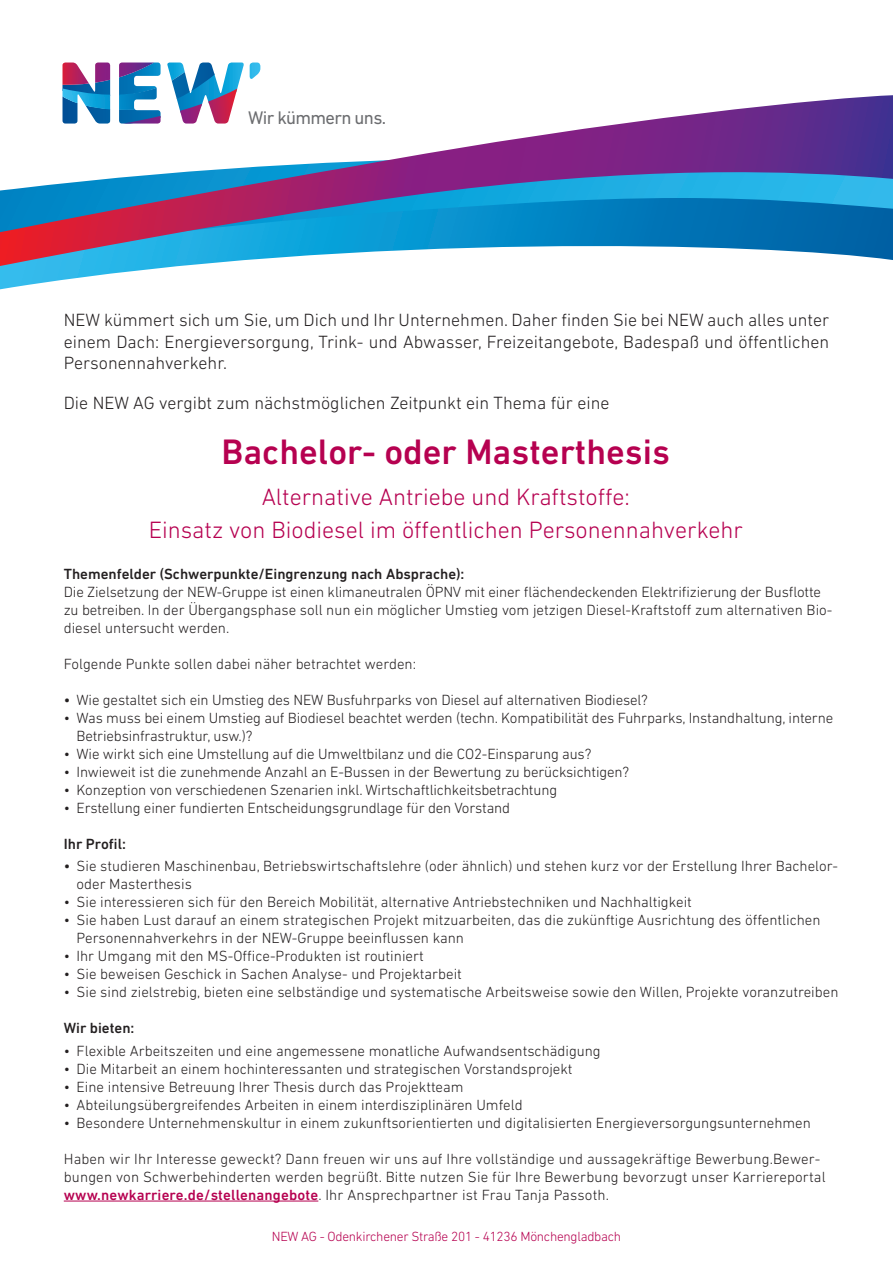
<style>
.page{position:relative;width:893px;height:1263px;background:#fff}
.page>*{position:absolute;margin:0;border:0;box-sizing:border-box;transform-origin:0 0}
.t1{font:500 36px "DIN Next LT Pro";color:#b60150}
.t2{font:300 24px "DIN Next LT Pro";color:#b60150}
.t3{font:18.6px "DIN Next LT Pro";letter-spacing:-.035em;color:#6c6d70}
.t4{font:300 18px/21.6px "DIN Next LT Pro";color:#231f20;text-align:justify}
.Body_Text{font:300 15px/18px "DIN Next LT Pro";color:#231f20}
.Body_Text-2{font:500 15px "DIN Next LT Pro";color:#231f20}
.t5{font:300 13.5px "DIN Next LT Pro";letter-spacing:-.02em;color:#b60150}
.s1{font-weight:400}
.s2{font-weight:500;color:#b60150}
</style>
<div class="page">
<svg style="left:0;top:266px;width:179px;height:23px"></svg>
<svg style="left:0;top:95px;width:893px;height:171px"></svg>
<svg style="left:63px;top:63px;width:197px;height:61px"></svg>
<hr style="left:64px;top:1201px;width:254px;height:1px;background:#b60150">
<p class="t3" style="left:248px;top:107px;width:140px">Wir kümmern uns.</p>
<p class="t4" style="left:64px;top:309px;width:767px">NEW kümmert sich um Sie, um Dich und Ihr Unternehmen. Daher finden Sie bei NEW auch alles unter einem Dach: Energieversorgung, Trink- und Abwasser, Freizeitangebote, Badespaß und öffentlichen Personennahverkehr.</p>
<p class="t4" style="left:64px;top:392px;width:547px">Die NEW AG vergibt zum nächstmöglichen Zeitpunkt ein Thema für eine</p>
<p class="t1" style="left:222px;top:431px;width:450px">Bachelor- oder Masterthesis</p>
<p class="t2" style="left:262px;top:483px;width:370px">Alternative Antriebe und Kraftstoffe:</p>
<p class="t2" style="left:149px;top:516px;width:596px">Einsatz von Biodiesel im öffentlichen Personennahverkehr</p>
<p class="Body_Text-2" style="left:64px;top:565px;width:402px">Themenfelder (Schwerpunkte/Eingrenzung nach Absprache):</p>
<p class="Body_Text" style="left:64px;top:583px;width:770px">Die Zielsetzung der NEW-Gruppe ist einen klimaneutralen ÖPNV mit einer flächendeckenden Elektrifizierung der Busflotte zu betreiben. In der Übergangsphase soll nun ein möglicher Umstieg vom jetzigen Diesel-Kraftstoff zum alternativen Bio&shy;diesel untersucht werden.</p>
<p class="Body_Text" style="left:64px;top:655px;width:354px">Folgende Punkte sollen dabei näher betrachtet werden:</p>
<p class="Body_Text" style="left:64px;top:691px;width:586px"><span class="s1">•</span> Wie gestaltet sich ein Umstieg des NEW Busfuhrparks von Diesel auf alternativen Biodiesel?</p>
<p class="Body_Text" style="left:77px;top:709px;width:758px;text-indent:-13px">• Was muss bei einem Umstieg auf Biodiesel beachtet werden (techn. Kompatibilität des Fuhrparks, Instandhaltung, interne<br>Betriebsinfrastruktur, usw.)?</p>
<p class="Body_Text" style="left:64px;top:745px;width:529px">• Wie wirkt sich eine Umstellung auf die Umweltbilanz und die CO2-Einsparung aus?</p>
<p class="Body_Text" style="left:64px;top:763px;width:567px">• Inwieweit ist die zunehmende Anzahl an E-Bussen in der Bewertung zu berücksichtigen?</p>
<p class="Body_Text" style="left:64px;top:781px;width:495px">• Konzeption von verschiedenen Szenarien inkl. Wirtschaftlichkeitsbetrachtung</p>
<p class="Body_Text" style="left:64px;top:799px;width:448px">• Erstellung einer fundierten Entscheidungsgrundlage für den Vorstand</p>
<p class="Body_Text-2" style="left:64px;top:835px;width:64px">Ihr Profil:</p>
<p class="Body_Text" style="left:77px;top:857px;width:763px;text-indent:-13px"><span class="s1">•</span> Sie studieren Maschinenbau, Betriebswirtschaftslehre (oder ähnlich) und stehen kurz vor der Erstellung Ihrer Bachelor&shy;oder Masterthesis</p>
<p class="Body_Text" style="left:64px;top:893px;width:630px">• Sie interessieren sich für den Bereich Mobilität, alternative Antriebstechniken und Nachhaltigkeit</p>
<p class="Body_Text" style="left:77px;top:911px;width:745px;text-indent:-13px">• Sie haben Lust darauf an einem strategischen Projekt mitzuarbeiten, das die zukünftige Ausrichtung des öffentlichen<br>Personennahverkehrs in der NEW-Gruppe beeinflussen kann</p>
<p class="Body_Text" style="left:64px;top:947px;width:361px">• Ihr Umgang mit den MS-Office-Produkten ist routiniert</p>
<p class="Body_Text" style="left:64px;top:965px;width:400px">• Sie beweisen Geschick in Sachen Analyse- und Projektarbeit</p>
<p class="Body_Text" style="left:64px;top:983px;width:776px">• Sie sind zielstrebig, bieten eine selbständige und systematische Arbeitsweise sowie den Willen, Projekte voranzutreiben</p>
<p class="Body_Text-2" style="left:64px;top:1019px;width:72px">Wir bieten:</p>
<p class="Body_Text" style="left:64px;top:1041px;width:538px">• Flexible Arbeitszeiten und eine angemessene monatliche Aufwandsentschädigung</p>
<p class="Body_Text" style="left:64px;top:1059px;width:510px">• Die Mitarbeit an einem hochinteressanten und strategischen Vorstandsprojekt</p>
<p class="Body_Text" style="left:64px;top:1077px;width:401px">• Eine intensive Betreuung Ihrer Thesis durch das Projektteam</p>
<p class="Body_Text" style="left:64px;top:1095px;width:460px">• Abteilungsübergreifendes Arbeiten in einem interdisziplinären Umfeld</p>
<p class="Body_Text" style="left:64px;top:1113px;width:748px">• Besondere Unternehmenskultur in einem zukunftsorientierten und digitalisierten Energieversorgungsunternehmen</p>
<p class="Body_Text" style="left:64px;top:1149px;width:763px">Haben wir Ihr Interesse geweckt? Dann freuen wir uns auf Ihre vollständige und aussagekräftige Bewerbung.Bewer&shy;bungen von Schwerbehinderten werden begrüßt. Bitte nutzen Sie für Ihre Bewerbung bevorzugt unser Karriereportal <span class="s2">www.newkarriere.de/stellenangebote</span>. Ihr Ansprechpartner ist Frau Tanja Passoth.</p>
<p class="t5" style="left:272px;top:1229px;width:351px">NEW AG - Odenkirchener Straße 201 - 41236 Mönchengladbach</p>
</div>
